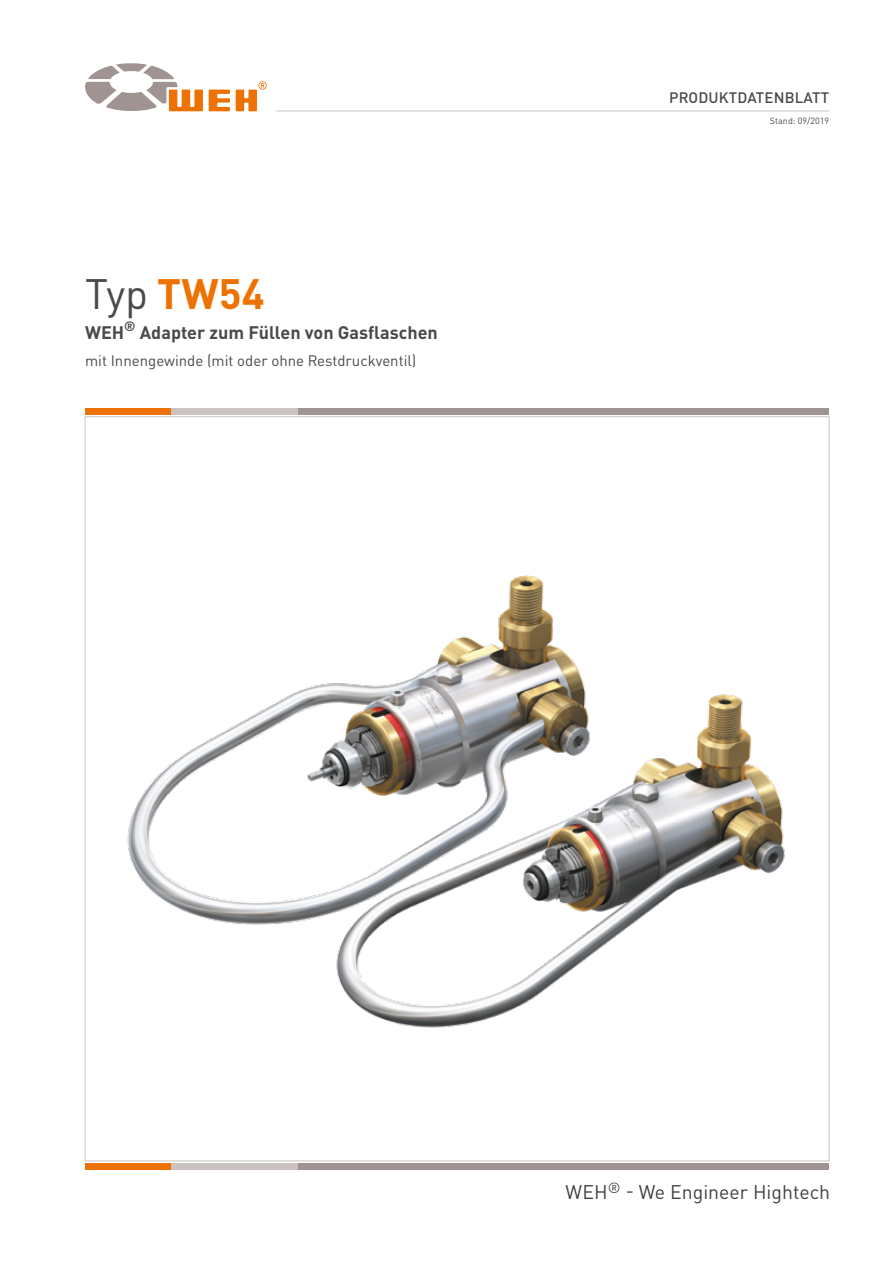
<style>
.page{position:relative;width:893px;height:1263px;background:#fff}
.page>*{position:absolute;margin:0;border:0;box-sizing:border-box;transform-origin:0 0}
.t1{font:700 42px "DIN Pro";color:#ee7203}
.t2{font:19.5px "DIN Pro";color:#000}
.t3{font:700 18px "DIN Pro";color:#4a4a49}
.t4{font:15px "DIN Pro";color:#4a4a49}
.t5{font:500 15px "DIN Pro";letter-spacing:.01em;color:#4a4a49}
.t6{font:9px "DIN Pro";color:#4a4a49}
.s1{font-weight:400;color:#4a4a49}
</style>
<div class="page">
<hr style="left:276px;top:111px;width:553px;height:1px;background:#cac3c2">
<div style="left:298px;top:408px;width:531px;height:7px;background:#9f9491"></div>
<div style="left:170px;top:408px;width:128px;height:7px;background:#cac3c2"></div>
<div style="left:85px;top:408px;width:85px;height:7px;background:#ee7203"></div>
<div style="left:298px;top:1163px;width:531px;height:6px;background:#9f9491"></div>
<div style="left:170px;top:1163px;width:128px;height:6px;background:#cac3c2"></div>
<div style="left:85px;top:1163px;width:85px;height:6px;background:#ee7203"></div>
<svg style="left:85px;top:63px;width:118px;height:48px"></svg>
<svg style="left:209px;top:90px;width:21px;height:21px"></svg>
<svg style="left:236px;top:81px;width:31px;height:30px"></svg>
<img style="left:336px;top:694px;width:449px;height:334px">
<img style="left:127px;top:575px;width:466px;height:352px">
<h1 class="t1" style="left:85px;top:258px;width:181px"><span class="s1">Typ</span> TW54</h1>
<p class="t3" style="left:85px;top:317px;width:354px">WEH<sup>®</sup> Adapter zum Füllen von Gasflaschen</p>
<p class="t4" style="left:85px;top:348px;width:333px">mit Innengewinde (mit oder ohne Restdruckventil)</p>
<p class="t5" style="left:669px;top:85px;width:162px">PRODUKTDATENBLATT</p>
<p class="t6" style="left:770px;top:113px;width:61px">Stand: 09/2019</p>
<h2 class="t2" style="left:566px;top:1177px;width:266px">WEH<sup>®</sup> - We Engineer Hightech</h2>
</div>
